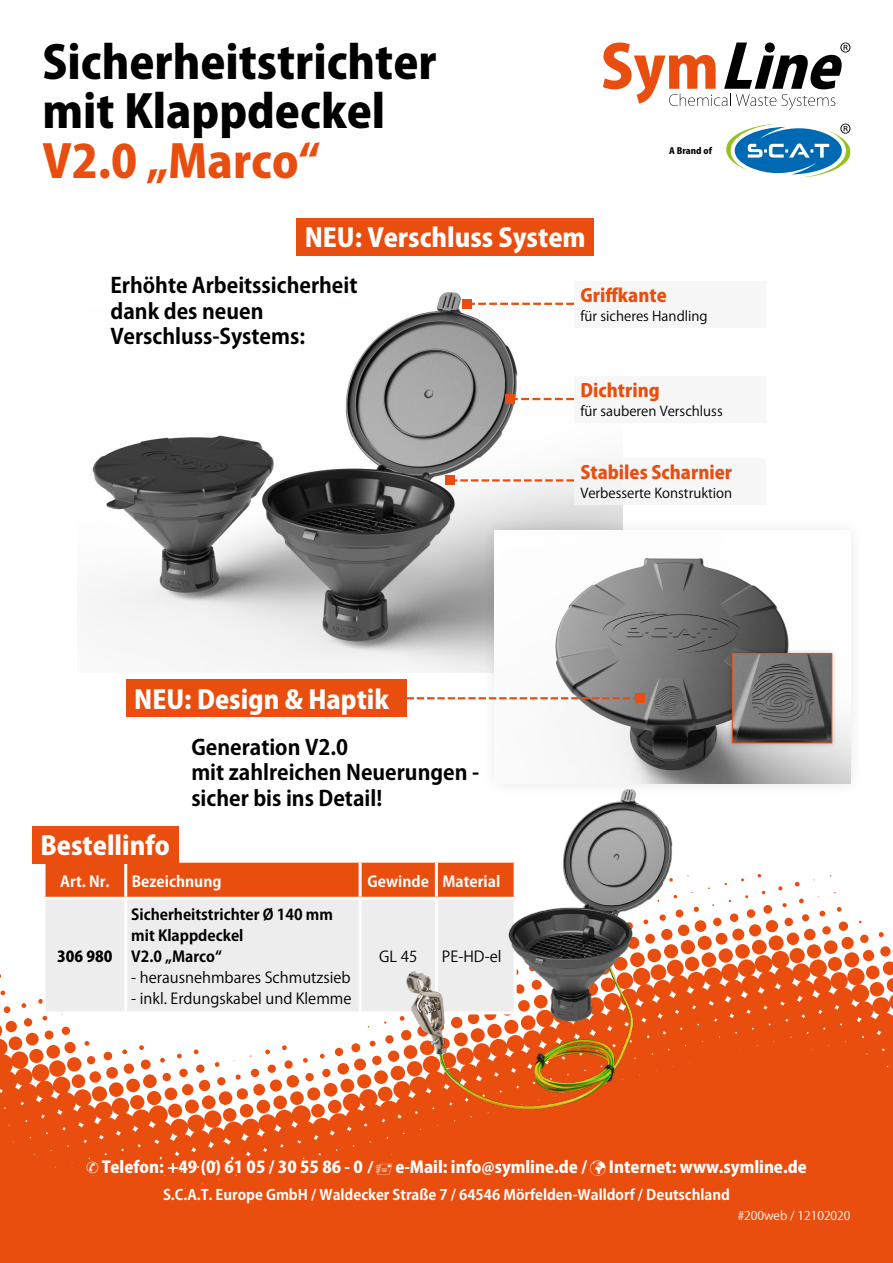
<style>
.page{position:relative;width:893px;height:1263px;background:#fff}
.page>*{position:absolute;margin:0;border:0;box-sizing:border-box;transform-origin:0 0}
.t1{font:800 45px/49.5px "Koz Go Pro";color:#000}
.t2{font:800 45px "Koz Go Pro";color:#e94e0f}
.t3{font:800 25.5px "Koz Go Pr 6 N";color:#fff}
.Schema_Text{font:700 21px/25.2px "Koz Go Pro";color:#000}
.Feature_Überschrift{font:800 18px "Koz Go Pr 6 N";color:#e94e0f}
.t4{font:800 16.2px "Koz Go Pr 6 N";color:#fff}
.Tabelle_Inhalt{font:15px "Koz Go Pro";color:#000}
.Tabelle_Inhalt-2{font:700 15px/21px "Koz Go Pro";color:#000}
.Tabelle_Kopfzeile_ze{font:700 15px "Koz Go Pro";color:#fff}
.Tabelle_Inhalt_zentr{font:15px "Koz Go Pro";color:#000}
.Tabelle_Kopfzeile{font:700 15px "Koz Go Pro";color:#fff}
.Tabelle_Inhalt_zentr-2{font:800 15px "Koz Go Pro";color:#000}
.t5{font:700 14.4px "Koz Go Pr 6 N";color:#fff}
.Feature_Text{font:13.5px "Koz Go Pr 6 N";color:#000}
.t6{font:12px "Koz Go Pr 6 N";color:#fff}
.Fußzeile_www{font:800 8.7px "Koz Go Pr 6 N";color:#000}
.s1{font-family:"Helvetica Neue";font-weight:700}
</style>
<div class="page">
<img style="left:91px;top:292px;width:531px;height:381px">
<svg style="left:795px;top:882px;width:5px;height:4px"></svg>
<svg style="left:778px;top:886px;width:4px;height:4px"></svg>
<svg style="left:694px;top:907px;width:5px;height:5px"></svg>
<svg style="left:799px;top:898px;width:5px;height:5px"></svg>
<svg style="left:782px;top:903px;width:5px;height:4px"></svg>
<div style="left:763px;top:905px;width:9px;height:9px;background:#e94e0f;border-radius:50%"></div>
<div style="left:747px;top:909px;width:8px;height:9px;background:#e94e0f;border-radius:50%"></div>
<div style="left:730px;top:913px;width:8px;height:9px;background:#e94e0f;border-radius:50%"></div>
<div style="left:713px;top:918px;width:8px;height:8px;background:#e94e0f;border-radius:50%"></div>
<div style="left:695px;top:920px;width:11px;height:12px;background:#e94e0f;border-radius:50%"></div>
<svg style="left:837px;top:907px;width:5px;height:5px"></svg>
<svg style="left:819px;top:911px;width:6px;height:5px"></svg>
<div style="left:802px;top:914px;width:7px;height:7px;background:#e94e0f;border-radius:50%"></div>
<div style="left:784px;top:918px;width:9px;height:8px;background:#e94e0f;border-radius:50%"></div>
<div style="left:766px;top:920px;width:12px;height:12px;background:#e94e0f;border-radius:50%"></div>
<div style="left:749px;top:924px;width:12px;height:12px;background:#e94e0f;border-radius:50%"></div>
<div style="left:732px;top:928px;width:12px;height:12px;background:#e94e0f;border-radius:50%"></div>
<div style="left:716px;top:933px;width:11px;height:11px;background:#e94e0f;border-radius:50%"></div>
<div style="left:698px;top:936px;width:14px;height:14px;background:#e94e0f;border-radius:50%"></div>
<div style="left:681px;top:940px;width:14px;height:14px;background:#e94e0f;border-radius:50%"></div>
<div style="left:839px;top:921px;width:9px;height:10px;background:#e94e0f;border-radius:50%"></div>
<div style="left:822px;top:926px;width:9px;height:8px;background:#e94e0f;border-radius:50%"></div>
<div style="left:804px;top:929px;width:11px;height:11px;background:#e94e0f;border-radius:50%"></div>
<div style="left:787px;top:932px;width:12px;height:13px;background:#e94e0f;border-radius:50%"></div>
<div style="left:769px;top:935px;width:15px;height:15px;background:#e94e0f;border-radius:50%"></div>
<div style="left:752px;top:940px;width:15px;height:14px;background:#e94e0f;border-radius:50%"></div>
<div style="left:735px;top:944px;width:15px;height:15px;background:#e94e0f;border-radius:50%"></div>
<svg style="left:719px;top:948px;width:14px;height:15px"></svg>
<svg style="left:879px;top:932px;width:5px;height:5px"></svg>
<svg style="left:860px;top:934px;width:9px;height:9px"></svg>
<div style="left:841px;top:937px;width:13px;height:12px;background:#e94e0f;border-radius:50%"></div>
<div style="left:824px;top:940px;width:13px;height:14px;background:#e94e0f;border-radius:50%"></div>
<div style="left:807px;top:944px;width:14px;height:14px;background:#e94e0f;border-radius:50%"></div>
<svg style="left:789px;top:948px;width:16px;height:15px"></svg>
<div style="left:880px;top:946px;width:10px;height:10px;background:#e94e0f;border-radius:50%"></div>
<svg style="left:0;top:951px;width:893px;height:312px;fill:#e94e0f"></svg>
<div style="left:46px;top:863px;width:342px;height:34px;background:#e94e0f"></div>
<div style="left:46px;top:900px;width:342px;height:111px;background:#ededed"></div>
<hr style="left:124px;top:863px;width:3px;height:34px;background:#fff">
<hr style="left:359px;top:863px;width:3px;height:34px;background:#fff">
<hr style="left:359px;top:900px;width:3px;height:111px;background:#fff">
<hr style="left:43px;top:1011px;width:83px;height:3px;background:#fff">
<hr style="left:126px;top:1011px;width:234px;height:3px;background:#fff">
<hr style="left:360px;top:1011px;width:76px;height:3px;background:#fff">
<hr style="left:43px;top:900px;width:3px;height:111px;background:#fff">
<hr style="left:124px;top:900px;width:3px;height:111px;background:#fff">
<svg style="left:472px;top:303px;width:102px;height:2px"></svg>
<div style="left:463px;top:299px;width:9px;height:9px;background:#e94e0f"></div>
<svg style="left:514px;top:398px;width:60px;height:2px"></svg>
<div style="left:505px;top:394px;width:9px;height:9px;background:#e94e0f"></div>
<svg style="left:454px;top:479px;width:120px;height:3px"></svg>
<div style="left:445px;top:476px;width:9px;height:9px;background:#e94e0f"></div>
<div style="left:574px;top:281px;width:191px;height:47px;background:#f6f6f6"></div>
<div style="left:574px;top:376px;width:191px;height:46px;background:#f6f6f6"></div>
<div style="left:574px;top:458px;width:191px;height:46px;background:#f6f6f6"></div>
<div style="left:296px;top:218px;width:298px;height:37px;background:#e94e0f"></div>
<div style="left:126px;top:679px;width:280px;height:38px;background:#e94e0f"></div>
<div style="left:32px;top:826px;width:147px;height:38px;background:#e94e0f"></div>
<svg style="left:603px;top:43px;width:247px;height:67px"></svg>
<div style="left:765px;top:43px;width:10px;height:10px;background:#000;border-radius:50%"></div>
<div style="left:481px;top:516px;width:384px;height:282px;background:#000;opacity:.1"></div>
<img style="left:495px;top:531px;width:355px;height:252px">
<div style="left:727px;top:648px;width:110px;height:100px;background:#000;opacity:.2"></div>
<img style="left:734px;top:655px;width:96px;height:86px">
<div style="left:732px;top:653px;width:100px;height:90px;border:1px solid #e94e0f"></div>
<svg style="left:406px;top:697px;width:230px;height:2px"></svg>
<div style="left:636px;top:694px;width:9px;height:9px;background:#e94e0f"></div>
<img style="left:388px;top:775px;width:301px;height:352px">
<svg style="left:726px;top:124px;width:124px;height:54px"></svg>
<svg style="left:376px;top:1164px;width:16px;height:11px"></svg>
<p class="t1" style="left:43px;top:41px;width:396px">Sicherheitstrichter mit Klappdeckel</p>
<p class="t2" style="left:43px;top:132px;width:279px">V2.0 „Marco“</p>
<p class="t3" style="left:305px;top:223px;width:282px">NEU: Verschluss System</p>
<p class="Fußzeile_www" style="left:669px;top:146px;width:44px">A Brand of</p>
<p class="Schema_Text" style="left:111px;top:274px;width:248px">Erhöhte Arbeitssicherheit dank des neuen<br>Verschluss-Systems:</p>
<p class="t3" style="left:134px;top:685px;width:256px">NEU: Design &amp; Haptik</p>
<p class="t3" style="left:40px;top:831px;width:131px">Bestellinfo</p>
<p class="Schema_Text" style="left:191px;top:736px;width:289px">Generation V2.0<br>mit zahlreichen Neuerungen - sicher bis ins Detail!</p>
<p class="Tabelle_Kopfzeile_ze" style="left:60px;top:871px;width:51px">Art. Nr.</p>
<p class="Tabelle_Kopfzeile" style="left:132px;top:871px;width:91px">Bezeichnung</p>
<p class="Tabelle_Kopfzeile_ze" style="left:368px;top:871px;width:63px">Gewinde</p>
<p class="Tabelle_Kopfzeile_ze" style="left:442px;top:871px;width:59px">Material</p>
<p class="Tabelle_Inhalt_zentr-2" style="left:57px;top:946px;width:57px">306 980</p>
<p class="Tabelle_Inhalt-2" style="left:131px;top:904px;width:203px">Sicherheitstrichter Ø 140 mm mit Klappdeckel</p>
<p class="Tabelle_Inhalt-2" style="left:131px;top:946px;width:92px">V2.0 „Marco“</p>
<p class="Tabelle_Inhalt" style="left:131px;top:967px;width:221px">- herausnehmbares Schmutzsieb</p>
<p class="Tabelle_Inhalt" style="left:131px;top:988px;width:222px">- inkl. Erdungskabel und Klemme</p>
<p class="Tabelle_Inhalt_zentr" style="left:379px;top:946px;width:39px">GL 45</p>
<p class="Tabelle_Inhalt_zentr" style="left:442px;top:946px;width:61px">PE-HD-el</p>
<p class="Feature_Überschrift" style="left:580px;top:285px;width:88px">Griffkante</p>
<p class="Feature_Text" style="left:580px;top:309px;width:129px">für sicheres Handling</p>
<p class="Feature_Überschrift" style="left:580px;top:380px;width:81px">Dichtring</p>
<p class="Feature_Text" style="left:580px;top:403px;width:144px">für sauberen Verschluss</p>
<p class="Feature_Überschrift" style="left:580px;top:462px;width:153px">Stabiles Scharnier</p>
<p class="Feature_Text" style="left:580px;top:485px;width:153px">Verbesserte Konstruktion</p>
<p class="t4" style="left:86px;top:1158px;width:289px">✆ Telefon: +49 (0) 61 05 / 30 55 86 - 0 <span class="s1">/</span></p>
<p class="t4" style="left:395px;top:1158px;width:413px">e-Mail: info@symline.de / ✓ Internet: www.symline.de</p>
<p class="t5" style="left:163px;top:1187px;width:568px">S.C.A.T. Europe GmbH / Waldecker Straße 7 / 64546 Mörfelden-Walldorf / Deutschland</p>
<p class="t6" style="left:738px;top:1209px;width:114px">#200web / 12102020</p>
</div>
